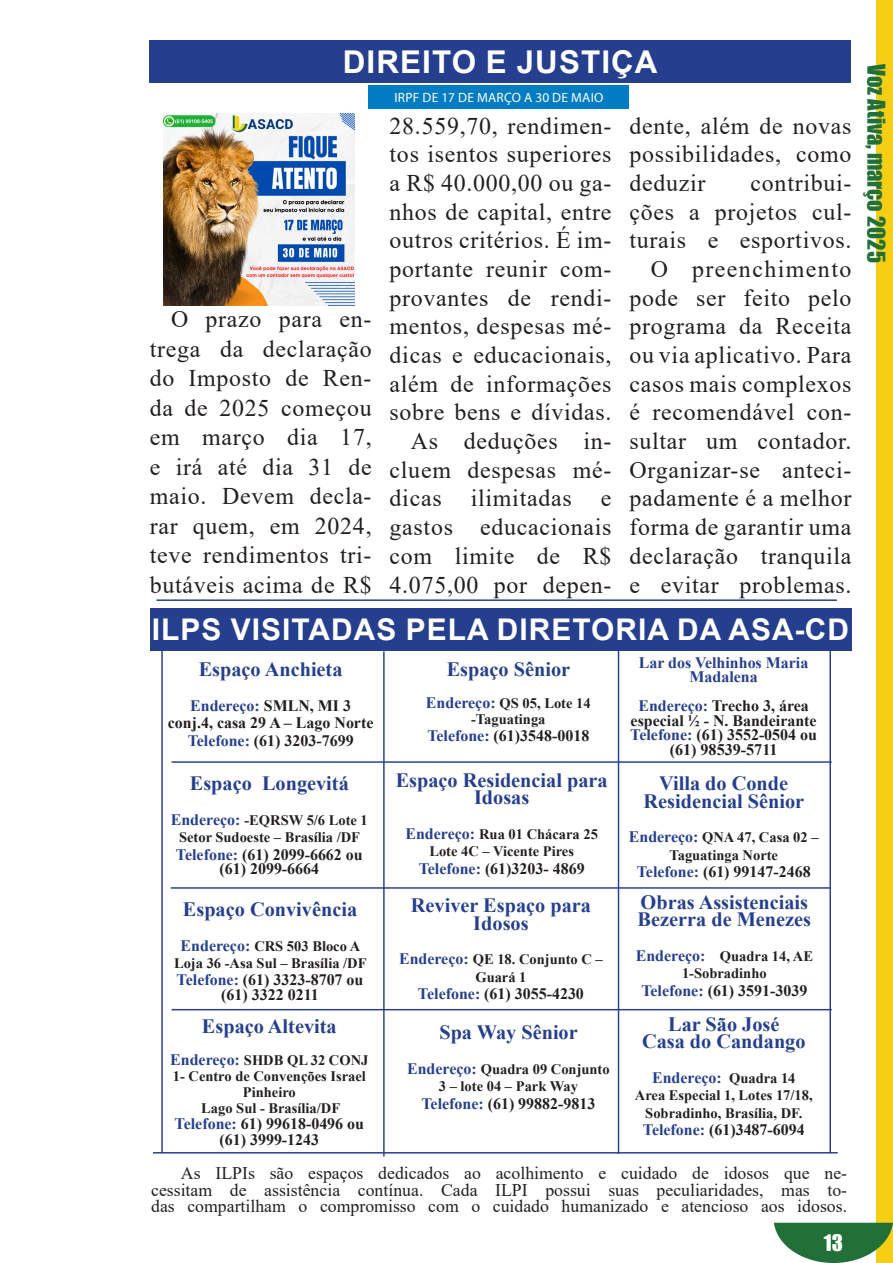
<style>
.page{position:relative;width:893px;height:1263px;background:#fff}
.page>*{position:absolute;margin:0;border:0;box-sizing:border-box;transform-origin:0 0}
.t1{font:700 31.35px "Arial";letter-spacing:.035em;color:#fff}
.t2{font:700 29.85px "Arial";letter-spacing:.035em;color:#fff}
.t3{font:23.85px/28.7px "Times New Roman";letter-spacing:.03em;color:#231f20;text-align:justify}
.t4{font:22.5px "Impact";color:#207038}
.t5{font:21px "Impact";color:#fff}
.t6{font:700 20.25px/17.4px "Times New Roman";color:#253f8e;text-align:center}
.t7{font:17.7px/16.2px "Times New Roman";color:#231f20;text-align:justify}
.t8{font:700 16.05px "Times New Roman";color:#231f20}
.t9{font:700 15.9px/14.5px "Times New Roman";color:#231f20;text-align:center}
.t10{font:700 15.9px/14.5px "Times New Roman";color:#253f8e;text-align:center}
.t11{font:700 14.55px/17.4px "Times New Roman";color:#231f20;text-align:center}
.t12{font:13.5px "Myriad Pro";letter-spacing:.02em;color:#fff}
.s1{color:#253f8e}
.s2{font-size:15.9px;color:#253f8e}
.s3{font-size:14.55px;color:#231f20}
</style>
<div class="page">
<div style="left:876px;top:0;width:17px;height:1263px;background:#f6cf15"></div>
<svg style="left:774px;top:1223px;width:119px;height:40px"></svg>
<div style="left:149px;top:40px;width:701px;height:43px;background:#253f8e"></div>
<div style="left:150px;top:608px;width:701px;height:42px;background:#253f8e"></div>
<hr style="left:153px;top:1152px;width:685px;height:1px;background:#253f8e">
<hr style="left:153px;top:649px;width:683px;height:2px;background:#253f8e">
<hr style="left:171px;top:761px;width:661px;height:2px;background:#253f8e">
<hr style="left:171px;top:887px;width:660px;height:2px;background:#253f8e">
<hr style="left:172px;top:1009px;width:660px;height:1px;background:#253f8e">
<hr style="left:383px;top:651px;width:2px;height:505px;background:#253f8e">
<hr style="left:161px;top:648px;width:2px;height:505px;background:#253f8e">
<hr style="left:829px;top:648px;width:2px;height:505px;background:#253f8e">
<hr style="left:618px;top:649px;width:1px;height:505px;background:#253f8e">
<img style="left:163px;top:114px;width:192px;height:191px">
<div style="left:369px;top:85px;width:260px;height:24px;background:#007cc4"></div>
<hr style="left:157px;top:599px;width:680px;height:2px;background:#253f8e">
<p class="t1" style="left:343px;top:40px;width:316px">DIREITO E JUSTIÇA</p>
<p class="t12" style="left:394px;top:89px;width:210px">IRPF DE 17 DE MARÇO A 30 DE MAIO</p>
<p class="t3" style="left:390px;top:110px;width:223px">28.559,70, rendimen&shy;tos isentos superiores a R$ 40.000,00 ou ga&shy;nhos de capital, entre outros critérios. É im&shy;portante reunir com&shy;provantes de rendi&shy;mentos, despesas mé&shy;dicas e educacionais, além de informações sobre bens e dívidas.</p>
<p class="t3" style="left:390px;top:426px;width:223px;text-indent:21px">As deduções in&shy;cluem despesas mé&shy;dicas ilimitadas e gastos educacionais com limite de R$ 4.075,00 por depen-</p>
<p class="t3" style="left:629px;top:110px;width:223px">dente, além de novas possibilidades, como deduzir</p>
<p class="t3" style="left:629px;top:168px;width:223px;text-indent:121px">contribui&shy;ções a projetos cul&shy;turais e esportivos.</p>
<p class="t3" style="left:629px;top:254px;width:223px;text-indent:21px">O preenchimento pode ser feito pelo programa da Receita ou via aplicativo. Para casos mais complexos é recomendável con&shy;sultar um contador.<br>Organizar-se anteci&shy;padamente é a melhor forma de garantir uma declaração tranquila e evitar problemas.</p>
<p class="t2" style="left:152px;top:608px;width:699px">ILPS VISITADAS PELA DIRETORIA DA ASA-CD</p>
<p class="t3" style="left:150px;top:303px;width:223px;line-height:29.5px;text-indent:21px">O prazo para en&shy;trega da declaração do Imposto de Ren&shy;da de 2025 começou em março dia 17, e irá até dia 31 de maio. Devem decla&shy;rar quem, em 2024, teve rendimentos tri&shy;butáveis acima de R$</p>
<p class="t6" style="left:199px;top:660px;width:145px">Espaço Anchieta</p>
<p class="t9" style="left:168px;top:696px;width:207px;line-height:17.4px"><span class="s1">Endereço:</span> SMLN, MI 3 conj.4, casa 29 A – Lago Norte<br><span class="s1">Telefone:</span> (61) 3203-7699</p>
<p class="t6" style="left:190px;top:774px;width:161px">Espaço Longevitá</p>
<p class="t11" style="left:171px;top:811px;width:199px"><span class="s2">Endereço:</span> -EQRSW 5/6 Lote 1<br>Setor Sudoeste – Brasília /DF</p>
<p class="t9" style="left:176px;top:847px;width:188px"><span class="s1">Telefone:</span> (61) 2099-6662 ou (61) 2099-6664</p>
<p class="t6" style="left:183px;top:900px;width:176px">Espaço Convivência</p>
<p class="t11" style="left:174px;top:937px;width:194px"><span class="s2">Endereço:</span> CRS 503 Bloco A<br>Loja 36 -Asa Sul – Brasília /DF</p>
<p class="t9" style="left:177px;top:972px;width:188px"><span class="s1">Telefone:</span> (61) 3323-8707 ou (61) 3322 0211</p>
<p class="t6" style="left:202px;top:1017px;width:136px">Espaço Altevita</p>
<p class="t11" style="left:170px;top:1052px;width:200px;line-height:15.9px"><span class="s2">Endereço:</span> SHDB QL 32 CONJ<br>1- Centro de Convenções Israel<br>Pinheiro</p>
<p class="t11" style="left:201px;top:1099px;width:140px">Lago Sul - Brasília/DF</p>
<p class="t9" style="left:175px;top:1115px;width:191px;line-height:15.9px"><span class="s1">Telefone:</span> 61) 99618-0496 ou (61) 3999-1243</p>
<p class="t6" style="left:447px;top:660px;width:125px">Espaço Sênior</p>
<p class="t11" style="left:426px;top:695px;width:166px;line-height:15.9px"><span class="s2">Endereço:</span> QS 05, Lote 14 -Taguatinga</p>
<p class="t9" style="left:427px;top:728px;width:163px"><span class="s1">Telefone:</span> (61)3548-0018</p>
<p class="t6" style="left:396px;top:771px;width:214px">Espaço Residencial para<br>Idosas</p>
<p class="t11" style="left:405px;top:825px;width:194px"><span class="s2">Endereço:</span> Rua 01 Chácara 25<br>Lote 4C – Vicente Pires</p>
<p class="t9" style="left:419px;top:861px;width:167px"><span class="s1">Telefone:</span> (61)3203- 4869</p>
<p class="t6" style="left:411px;top:896px;width:182px">Reviver Espaço para<br>Idosos</p>
<p class="t11" style="left:399px;top:950px;width:205px"><span class="s2">Endereço:</span> QE 18. Conjunto C –<br>Guará 1</p>
<p class="t9" style="left:418px;top:986px;width:167px"><span class="s1">Telefone:</span> (61) 3055-4230</p>
<p class="t6" style="left:439px;top:1023px;width:140px">Spa Way Sênior</p>
<p class="t11" style="left:407px;top:1060px;width:204px"><span class="s2">Endereço:</span> Quadra 09 Conjunto<br>3 – lote 04 – Park Way</p>
<p class="t9" style="left:421px;top:1095px;width:175px"><span class="s1">Telefone:</span> (61) 99882-9813</p>
<p class="t10" style="left:639px;top:654px;width:171px">Lar dos Velhinhos Maria<br>Madalena</p>
<p class="t9" style="left:631px;top:698px;width:188px"><span class="s1">Endereço:</span> Trecho 3, área especial ½ - N. Bandeirante</p>
<p class="t9" style="left:630px;top:727px;width:188px"><span class="s1">Telefone:</span> (61) 3552-0504 ou</p>
<p class="t8" style="left:670px;top:738px;width:109px">(61) 98539-5711</p>
<p class="t6" style="left:643px;top:774px;width:162px">Villa do Conde<br>Residencial Sênior</p>
<p class="t11" style="left:629px;top:828px;width:191px"><span class="s2">Endereço:</span> QNA 47, Casa 02 –<br>Taguatinga Norte</p>
<p class="t9" style="left:637px;top:864px;width:175px"><span class="s1">Telefone:</span> (61) 99147-2468</p>
<p class="t6" style="left:638px;top:892px;width:175px;text-align:left">Obras Assistenciais<br>Bezerra de Menezes</p>
<p class="t11" style="left:636px;top:947px;width:179px"><span class="s2">Endereço:</span> Quadra 14, AE<br>1-Sobradinho</p>
<p class="t9" style="left:641px;top:982px;width:167px"><span class="s1">Telefone:</span> (61) 3591-3039</p>
<p class="t6" style="left:668px;top:1015px;width:113px">Lar São José</p>
<p class="t6" style="left:642px;top:1032px;width:165px">Casa do Candango</p>
<p class="t10" style="left:652px;top:1070px;width:145px">Endereço: <span class="s3">Quadra 14</span></p>
<p class="t11" style="left:635px;top:1086px;width:179px">Area Especial 1, Lotes 17/18,<br>Sobradinho, Brasília, DF.</p>
<p class="t9" style="left:643px;top:1122px;width:163px"><span class="s1">Telefone:</span> (61)3487-6094</p>
<p class="t7" style="left:151px;top:1165px;width:697px;text-indent:30px">As ILPIs são espaços dedicados ao acolhimento e cuidado de idosos que ne&shy;cessitam de assistência contínua. Cada ILPI possui suas peculiaridades, mas to&shy;das compartilham o compromisso com o cuidado humanizado e atencioso aos idosos.</p>
<p class="t5" style="left:824px;top:1226px;width:21px">13</p>
<p class="t4" style="left:894px;top:64px;width:200px;rotate:90deg">Voz Ativa, março 2025</p>
</div>
